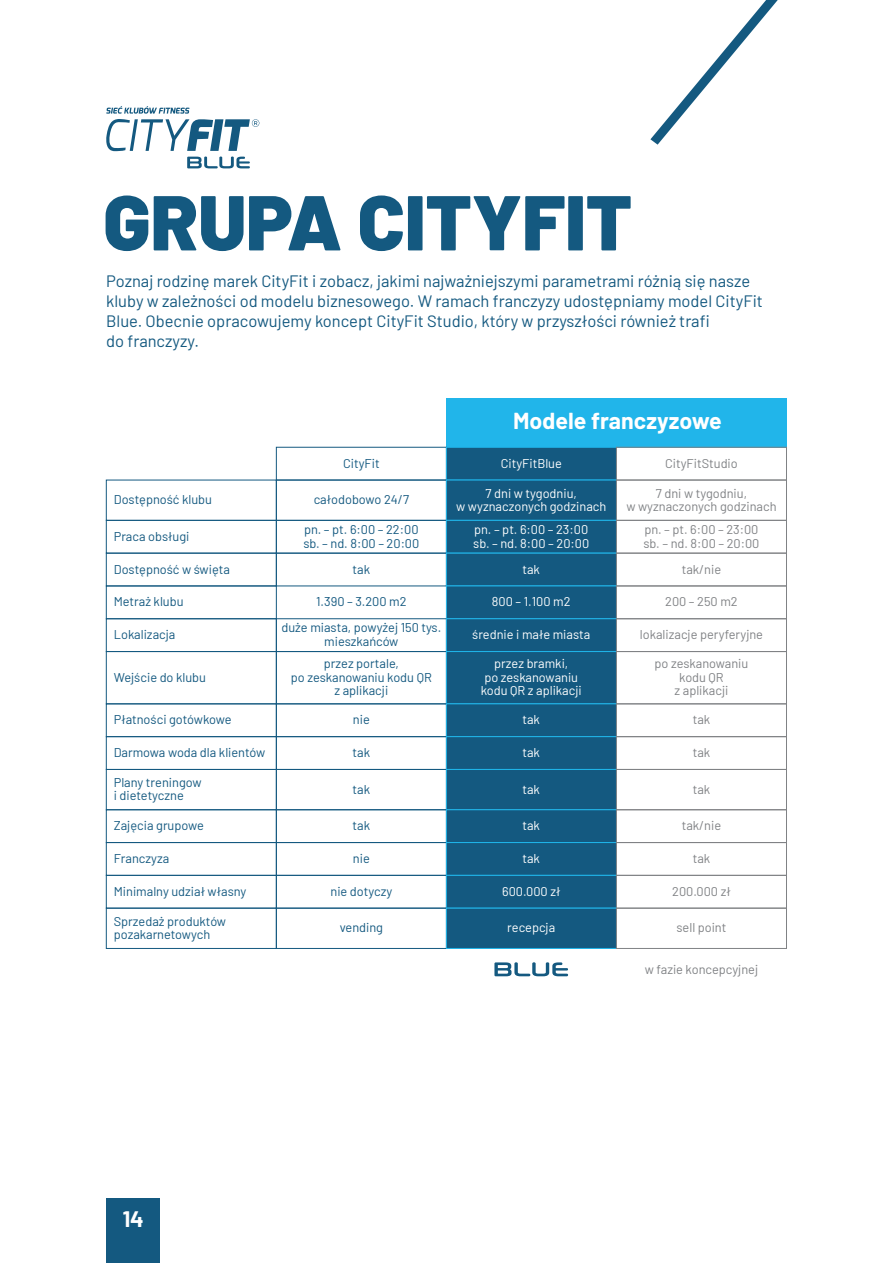
<style>
.page{position:relative;width:893px;height:1263px;background:#fff}
.page>*{position:absolute;margin:0;border:0;box-sizing:border-box;transform-origin:0 0}
.t1{font:900 77.55px "Barlow";color:#145980}
.t2{font:700 23.25px "Barlow";color:#fff}
.t3{font:700 22.5px "Barlow";color:#fff}
.t4{font:16.5px/19.8px "Barlow";color:#145980}
.t5{font:12.75px/13.5px "Barlow";color:#145980}
.t6{font:12.75px/13.5px "Barlow";color:#808285;text-align:center}
.t7{font:12.75px/13.5px "Barlow";color:#fff;text-align:center}
</style>
<div class="page">
<svg style="left:187px;top:157px;width:63px;height:11px"></svg>
<svg style="left:106px;top:106px;width:153px;height:45px"></svg>
<svg style="left:650px;top:0;width:128px;height:145px"></svg>
<div style="left:106px;top:1198px;width:54px;height:65px;background:#145980"></div>
<div style="left:446px;top:398px;width:170px;height:49px;background:#21b5ea"></div>
<div style="left:616px;top:398px;width:170px;height:49px;background:#21b5ea"></div>
<div style="left:276px;top:447px;width:171px;height:33px;border:1px solid #145980"></div>
<div style="left:446px;top:447px;width:171px;height:33px;background:#145980;border:1px solid #1fb5ea"></div>
<div style="left:616px;top:447px;width:171px;height:33px;border:1px solid #808285"></div>
<div style="left:276px;top:480px;width:171px;height:41px;border:1px solid #145980"></div>
<div style="left:446px;top:480px;width:171px;height:41px;background:#145980;border:1px solid #1fb5ea"></div>
<div style="left:616px;top:480px;width:171px;height:41px;border:1px solid #808285"></div>
<div style="left:106px;top:520px;width:171px;height:33px;border:1px solid #145980"></div>
<div style="left:276px;top:520px;width:171px;height:33px;border:1px solid #145980"></div>
<div style="left:446px;top:520px;width:171px;height:33px;background:#145980;border:1px solid #1fb5ea"></div>
<div style="left:616px;top:520px;width:171px;height:33px;border:1px solid #808285"></div>
<div style="left:106px;top:553px;width:171px;height:33px;border:1px solid #145980"></div>
<div style="left:276px;top:553px;width:171px;height:33px;border:1px solid #145980"></div>
<div style="left:446px;top:553px;width:171px;height:33px;background:#145980;border:1px solid #1fb5ea"></div>
<div style="left:616px;top:553px;width:171px;height:33px;border:1px solid #808285"></div>
<div style="left:446px;top:586px;width:171px;height:33px;background:#145980;border:1px solid #1fb5ea"></div>
<div style="left:616px;top:586px;width:171px;height:33px;border:1px solid #808285"></div>
<div style="left:106px;top:618px;width:171px;height:34px;border:1px solid #145980"></div>
<div style="left:276px;top:618px;width:171px;height:34px;border:1px solid #145980"></div>
<div style="left:446px;top:618px;width:171px;height:34px;background:#145980;border:1px solid #1fb5ea"></div>
<div style="left:616px;top:618px;width:171px;height:34px;border:1px solid #808285"></div>
<div style="left:106px;top:651px;width:171px;height:53px;border:1px solid #145980"></div>
<div style="left:276px;top:651px;width:171px;height:53px;border:1px solid #145980"></div>
<div style="left:446px;top:651px;width:171px;height:53px;background:#145980;border:1px solid #1fb5ea"></div>
<div style="left:616px;top:651px;width:171px;height:53px;border:1px solid #808285"></div>
<div style="left:106px;top:703px;width:171px;height:34px;border:1px solid #145980"></div>
<div style="left:276px;top:703px;width:171px;height:34px;border:1px solid #145980"></div>
<div style="left:446px;top:703px;width:171px;height:34px;background:#145980;border:1px solid #1fb5ea"></div>
<div style="left:616px;top:703px;width:171px;height:34px;border:1px solid #808285"></div>
<div style="left:106px;top:736px;width:171px;height:34px;border:1px solid #145980"></div>
<div style="left:276px;top:736px;width:171px;height:34px;border:1px solid #145980"></div>
<div style="left:446px;top:736px;width:171px;height:34px;background:#145980;border:1px solid #1fb5ea"></div>
<div style="left:616px;top:736px;width:171px;height:34px;border:1px solid #808285"></div>
<div style="left:106px;top:769px;width:171px;height:41px;border:1px solid #145980"></div>
<div style="left:276px;top:769px;width:171px;height:41px;border:1px solid #145980"></div>
<div style="left:446px;top:769px;width:171px;height:41px;background:#145980;border:1px solid #1fb5ea"></div>
<div style="left:616px;top:769px;width:171px;height:41px;border:1px solid #808285"></div>
<div style="left:106px;top:809px;width:171px;height:34px;border:1px solid #145980"></div>
<div style="left:276px;top:809px;width:171px;height:34px;border:1px solid #145980"></div>
<div style="left:446px;top:809px;width:171px;height:34px;background:#145980;border:1px solid #1fb5ea"></div>
<div style="left:616px;top:809px;width:171px;height:34px;border:1px solid #808285"></div>
<div style="left:106px;top:842px;width:171px;height:34px;border:1px solid #145980"></div>
<div style="left:276px;top:842px;width:171px;height:34px;border:1px solid #145980"></div>
<div style="left:446px;top:842px;width:171px;height:34px;background:#145980;border:1px solid #1fb5ea"></div>
<div style="left:616px;top:842px;width:171px;height:34px;border:1px solid #808285"></div>
<div style="left:106px;top:875px;width:171px;height:33px;border:1px solid #145980"></div>
<div style="left:276px;top:875px;width:171px;height:33px;border:1px solid #145980"></div>
<div style="left:446px;top:875px;width:171px;height:33px;background:#145980;border:1px solid #1fb5ea"></div>
<div style="left:616px;top:875px;width:171px;height:33px;border:1px solid #808285"></div>
<div style="left:106px;top:908px;width:171px;height:41px;border:1px solid #145980"></div>
<div style="left:276px;top:908px;width:171px;height:41px;border:1px solid #145980"></div>
<div style="left:446px;top:908px;width:171px;height:41px;background:#145980;border:1px solid #1fb5ea"></div>
<div style="left:616px;top:908px;width:171px;height:41px;border:1px solid #808285"></div>
<svg style="left:494px;top:962px;width:74px;height:14px"></svg>
<h1 class="t1" style="left:103px;top:164px;width:530px">GRUPA CITYFIT</h1>
<p class="t4" style="left:106px;top:270px;width:658px">Poznaj rodzinę marek CityFit i zobacz, jakimi najważniejszymi parametrami różnią się nasze kluby w zależności od modelu biznesowego. W ramach franczyzy udostępniamy model CityFit Blue. Obecnie opracowujemy koncept CityFit Studio, który w przyszłości również trafi<br>do franczyzy.</p>
<p class="t5" style="left:343px;top:455px;width:38px">CityFit</p>
<h2 class="t2" style="left:513px;top:407px;width:210px">Modele franczyzowe</h2>
<p class="t7" style="left:501px;top:455px;width:63px">CityFitBlue</p>
<p class="t6" style="left:665px;top:455px;width:74px">CityFitStudio</p>
<p class="t5" style="left:114px;top:492px;width:100px">Dostępność klubu</p>
<p class="t5" style="left:314px;top:492px;width:97px">całodobowo 24/7</p>
<p class="t7" style="left:456px;top:485px;width:152px">7 dni w tygodniu,<br>w wyznaczonych godzinach</p>
<p class="t6" style="left:626px;top:485px;width:152px">7 dni w tygodniu,<br>w wyznaczonych godzinach</p>
<p class="t5" style="left:114px;top:528px;width:77px">Praca obsługi</p>
<p class="t5" style="left:303px;top:522px;width:118px">pn. – pt. 6:00 – 22:00 sb. – nd. 8:00 – 20:00</p>
<p class="t7" style="left:473px;top:522px;width:118px;text-align:left">pn. – pt. 6:00 – 23:00 sb. – nd. 8:00 – 20:00</p>
<p class="t6" style="left:643px;top:522px;width:118px;text-align:left">pn. – pt. 6:00 – 23:00 sb. – nd. 8:00 – 20:00</p>
<p class="t5" style="left:114px;top:561px;width:118px">Dostępność w święta</p>
<p class="t5" style="left:353px;top:561px;width:19px">tak</p>
<p class="t7" style="left:522px;top:561px;width:19px">tak</p>
<p class="t6" style="left:682px;top:561px;width:41px">tak/nie</p>
<p class="t5" style="left:114px;top:594px;width:71px">Metraż klubu</p>
<p class="t5" style="left:316px;top:594px;width:92px">1.390 – 3.200 m2</p>
<p class="t7" style="left:492px;top:594px;width:80px">800 – 1.100 m2</p>
<p class="t6" style="left:665px;top:594px;width:74px">200 – 250 m2</p>
<p class="t5" style="left:114px;top:627px;width:63px">Lokalizacja</p>
<p class="t5" style="left:281px;top:620px;width:161px;text-align:center">duże miasta, powyżej 150 tys. mieszkańców</p>
<p class="t7" style="left:472px;top:627px;width:120px">średnie i małe miasta</p>
<p class="t6" style="left:640px;top:627px;width:125px">lokalizacje peryferyjne</p>
<p class="t5" style="left:114px;top:669px;width:94px">Wejście do klubu</p>
<p class="t5" style="left:291px;top:656px;width:142px;text-align:center">przez portale,<br>po zeskanowaniu kodu QR z aplikacji</p>
<p class="t7" style="left:481px;top:656px;width:102px">przez bramki,<br>po zeskanowaniu kodu QR z aplikacji</p>
<p class="t6" style="left:655px;top:656px;width:95px">po zeskanowaniu kodu QR<br>z aplikacji</p>
<p class="t5" style="left:114px;top:712px;width:119px">Płatności gotówkowe</p>
<p class="t5" style="left:353px;top:712px;width:18px">nie</p>
<p class="t7" style="left:522px;top:712px;width:19px">tak</p>
<p class="t6" style="left:693px;top:712px;width:19px">tak</p>
<p class="t5" style="left:114px;top:745px;width:153px">Darmowa woda dla klientów</p>
<p class="t5" style="left:353px;top:745px;width:19px">tak</p>
<p class="t7" style="left:522px;top:745px;width:19px">tak</p>
<p class="t6" style="left:693px;top:745px;width:19px">tak</p>
<p class="t5" style="left:114px;top:775px;width:89px">Plany treningow i dietetyczne</p>
<p class="t5" style="left:353px;top:781px;width:19px">tak</p>
<p class="t7" style="left:522px;top:781px;width:19px">tak</p>
<p class="t6" style="left:693px;top:781px;width:19px">tak</p>
<p class="t5" style="left:114px;top:818px;width:92px">Zajęcia grupowe</p>
<p class="t5" style="left:353px;top:818px;width:19px">tak</p>
<p class="t7" style="left:522px;top:818px;width:19px">tak</p>
<p class="t6" style="left:682px;top:818px;width:41px">tak/nie</p>
<p class="t5" style="left:114px;top:851px;width:57px">Franczyza</p>
<p class="t5" style="left:353px;top:851px;width:18px">nie</p>
<p class="t7" style="left:522px;top:851px;width:19px">tak</p>
<p class="t6" style="left:693px;top:851px;width:19px">tak</p>
<p class="t5" style="left:114px;top:883px;width:134px">Minimalny udział własny</p>
<p class="t5" style="left:330px;top:883px;width:63px">nie dotyczy</p>
<p class="t7" style="left:502px;top:883px;width:60px">600.000 zł</p>
<p class="t6" style="left:672px;top:883px;width:60px">200.000 zł</p>
<p class="t5" style="left:114px;top:913px;width:114px">Sprzedaż produktów pozakarnetowych</p>
<p class="t5" style="left:340px;top:920px;width:45px">vending</p>
<p class="t7" style="left:507px;top:920px;width:49px">recepcja</p>
<p class="t6" style="left:676px;top:920px;width:52px">sell point</p>
<p class="t6" style="left:645px;top:961px;width:115px">w fazie koncepcyjnej</p>
<h3 class="t3" style="left:123px;top:1205px;width:22px">14</h3>
</div>
